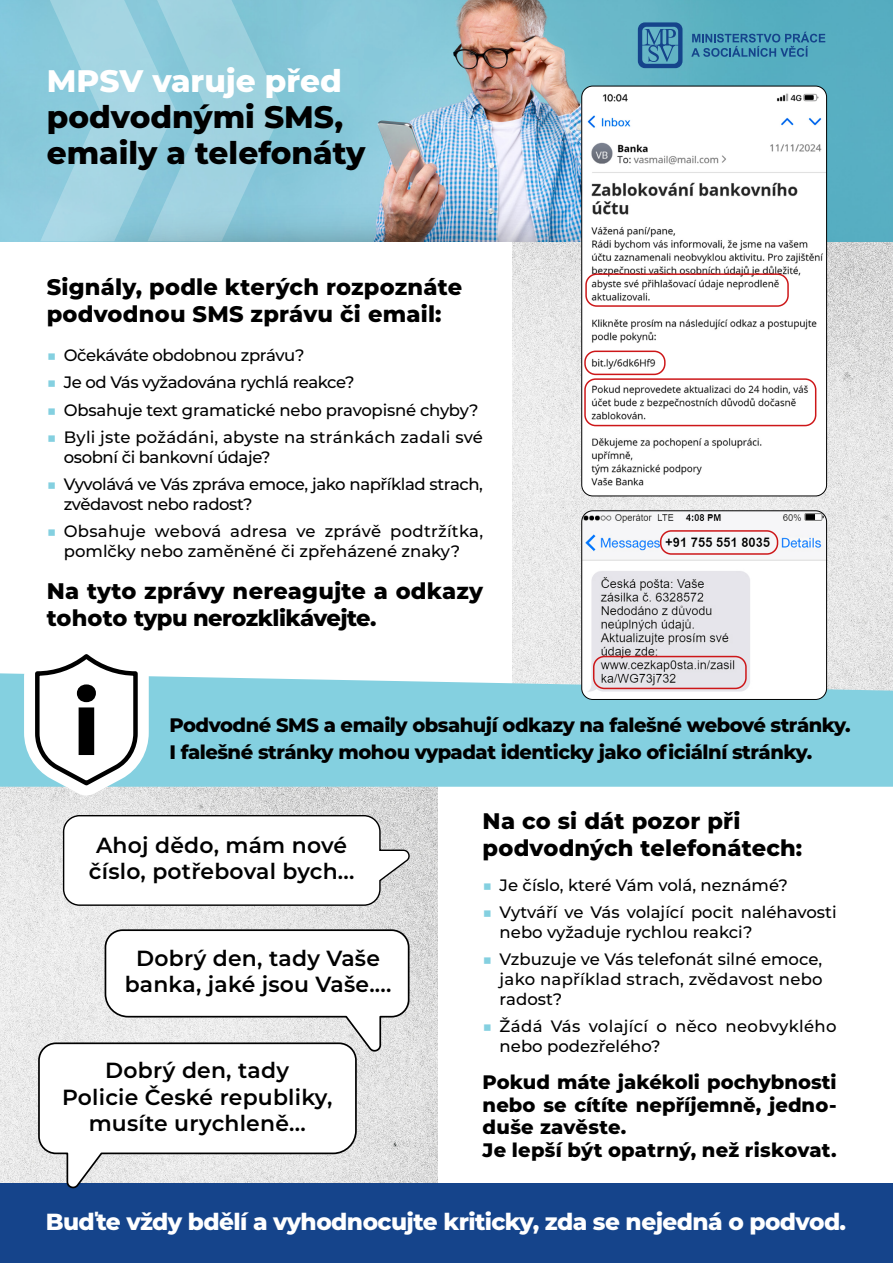
<style>
.page{position:relative;width:893px;height:1263px;background:#fff}
.page>*{position:absolute;margin:0;border:0;box-sizing:border-box;transform-origin:0 0}
.t1{font:800 31.05px/36.3px "Montserrat";color:#000}
.t2{font:800 31.05px "Montserrat";color:#fff}
.t3{font:800 23.25px "Montserrat";letter-spacing:-.025em;color:#fff}
.t4{font:800 22.5px/27px "Montserrat";letter-spacing:.01em;color:#000}
.t5{font:600 21.9px/26.2px "Montserrat";letter-spacing:.01em;color:#000;text-align:center}
.t6{font:800 19.5px/27px "Montserrat";letter-spacing:-.025em;color:#000}
.t7{font:800 19.5px/22.5px "Montserrat";color:#000}
.t8{font:500 16.5px/19.8px "Montserrat";color:#000}
.t9{font:500 16.5px/19.8px "Montserrat";letter-spacing:-.025em;color:#000}
.t10{font:500 16.5px/19.8px "Montserrat";letter-spacing:.02em;color:#000}
.s1{font-weight:400;color:#84d0e0}
</style>
<div class="page">
<img style="left:513px;top:241px;width:380px;height:432px">
<img style="left:0;top:787px;width:438px;height:396px">
<img style="left:0;top:0;width:893px;height:241px">
<div style="left:0;top:1183px;width:893px;height:80px;background:#15448b"></div>
<div style="left:0;top:673px;width:893px;height:114px;background:#84d0e0"></div>
<svg style="left:40px;top:0;width:243px;height:241px;background:#97cedd"></svg>
<svg style="left:638px;top:22px;width:44px;height:46px;background:#3d7ea9"></svg>
<svg style="left:691px;top:32px;width:134px;height:25px;background:#438fb0"></svg>
<img style="left:582px;top:511px;width:245px;height:188px">
<div style="left:581px;top:510px;width:246px;height:190px;border:1px solid #000;border-radius:11px"></div>
<img style="left:71px;top:178px;width:510px;height:63px">
<img style="left:582px;top:86px;width:245px;height:410px">
<div style="left:581px;top:86px;width:246px;height:410px;border:1px solid #000;border-radius:11px"></div>
<svg style="left:62px;top:814px;width:351px;height:92px"></svg>
<svg style="left:37px;top:1041px;width:321px;height:148px"></svg>
<svg style="left:104px;top:928px;width:306px;height:127px"></svg>
<svg style="left:24px;top:654px;width:125px;height:141px"></svg>
<div style="left:660px;top:530px;width:118px;height:25px;border:2px solid #cd1719;border-radius:11px"></div>
<div style="left:585px;top:273px;width:204px;height:34px;border:2px solid #cd1719;border-radius:11px"></div>
<div style="left:584px;top:351px;width:82px;height:24px;border:2px solid #cd1719;border-radius:11px"></div>
<div style="left:584px;top:378px;width:232px;height:48px;border:2px solid #cd1719;border-radius:11px"></div>
<div style="left:593px;top:656px;width:154px;height:33px;border:2px solid #cd1719;border-radius:11px"></div>
<h1 class="t2" style="left:47px;top:58px;width:297px">MPSV varuje před</h1>
<h1 class="t1" style="left:47px;top:97px;width:320px">podvodnými SMS, emaily a telefonáty</h1>
<h3 class="t4" style="left:47px;top:272px;width:417px">Signály, podle kterých rozpoznáte podvodnou SMS zprávu či email:</h3>
<p class="t9" style="left:47px;top:344px;width:259px"><span class="s1">■</span> Očekáváte obdobnou zprávu?</p>
<p class="t9" style="left:47px;top:372px;width:309px"><span class="s1">■</span> Je od Vás vyžadována rychlá reakce?</p>
<p class="t8" style="left:47px;top:399px;width:433px"><span class="s1">■</span> Obsahuje text gramatické nebo pravopisné chyby?</p>
<p class="t8" style="left:64px;top:426px;width:421px;text-indent:-17px"><span class="s1">■</span> Byli jste požádáni, abyste na stránkách zadali své osobní či bankovní údaje?</p>
<p class="t9" style="left:64px;top:474px;width:421px;text-indent:-17px"><span class="s1">■</span> Vyvolává ve Vás zpráva emoce, jako například strach, zvědavost nebo radost?</p>
<p class="t8" style="left:47px;top:521px;width:438px;text-align:center"><span class="s1">■</span> Obsahuje webová adresa ve zprávě podtržítka, pomlčky nebo zaměněné či zpřeházené znaky?</p>
<h3 class="t4" style="left:47px;top:576px;width:438px">Na tyto zprávy nereagujte a odkazy tohoto typu nerozklikávejte.</h3>
<p class="t6" style="left:169px;top:711px;width:683px">Podvodné SMS a emaily obsahují odkazy na falešné webové stránky.<br>I falešné stránky mohou vypadat identicky jako oficiální stránky.</p>
<h3 class="t5" style="left:89px;top:831px;width:267px">Ahoj dědo, mám nové číslo, potřeboval bych...</h3>
<h3 class="t5" style="left:125px;top:944px;width:268px">Dobrý den, tady Vaše banka, jaké jsou Vaše....</h3>
<h3 class="t5" style="left:62px;top:1056px;width:272px">Dobrý den, tady<br>Policie České republiky, musíte urychleně...</h3>
<h3 class="t4" style="left:483px;top:806px;width:321px">Na co si dát pozor při podvodných telefonátech:</h3>
<p class="t8" style="left:483px;top:874px;width:307px"><span class="s1">■</span> Je číslo, které Vám volá, neznámé?</p>
<p class="t8" style="left:500px;top:901px;width:338px;text-indent:-17px"><span class="s1">■</span> Vytváří ve Vás volající pocit naléhavosti nebo vyžaduje rychlou reakci?</p>
<p class="t8" style="left:500px;top:948px;width:325px;text-align:justify;text-indent:-17px"><span class="s1">■</span> Vzbuzuje ve Vás telefonát silné emoce, jako například strach, zvědavost nebo radost?</p>
<p class="t10" style="left:500px;top:1015px;width:338px;text-indent:-17px"><span class="s1">■</span> Žádá Vás volající o něco neobvyklého nebo podezřelého?</p>
<p class="t7" style="left:483px;top:1070px;width:356px">Pokud máte jakékoli pochybnosti nebo se cítíte nepříjemně, jedno&shy;duše zavěste.<br>Je lepší být opatrný, než riskovat.</p>
<h2 class="t3" style="left:46px;top:1205px;width:802px">Buďte vždy bdělí a vyhodnocujte kriticky, zda se nejedná o podvod.</h2>
</div>
